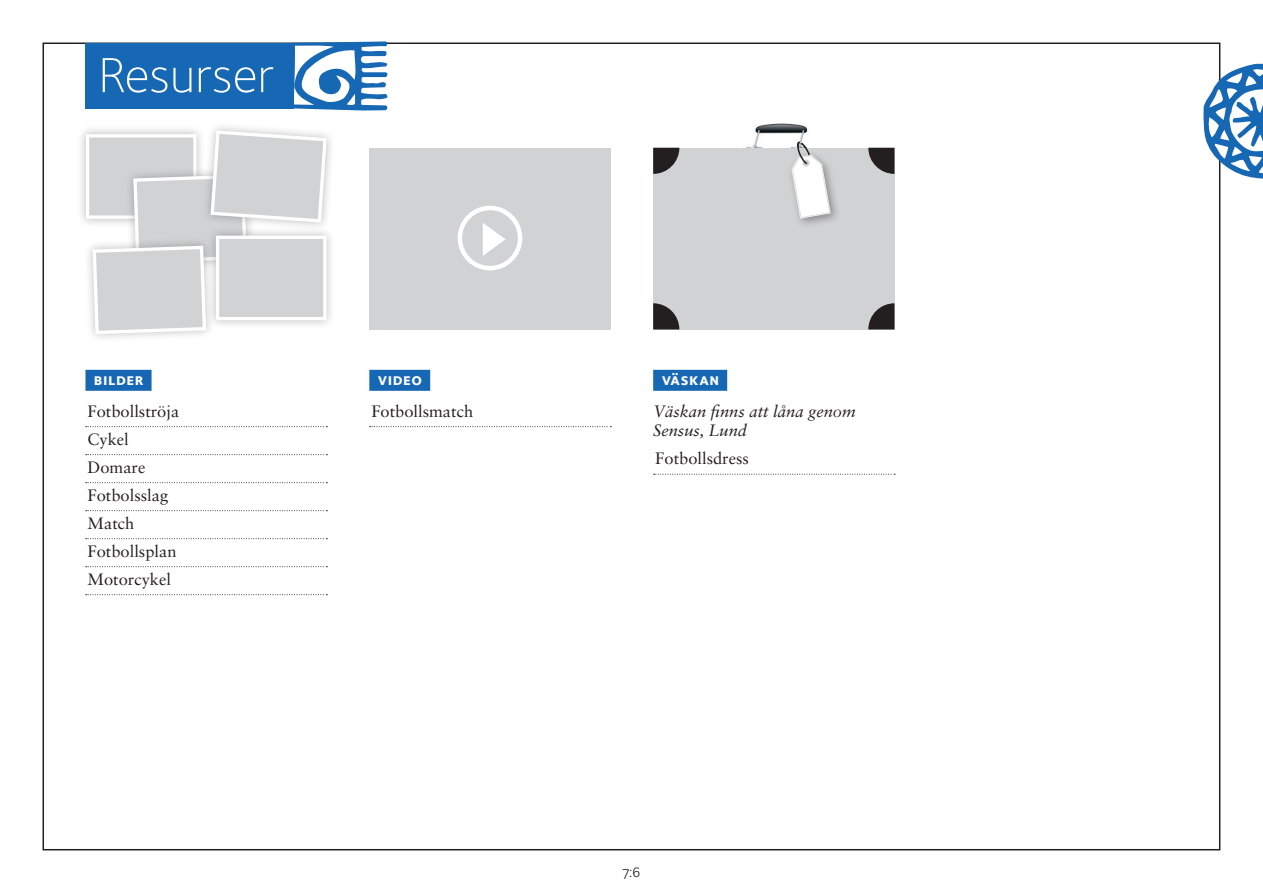
<style>
.page{position:relative;width:1263px;height:893px;background:#fff}
.page>*{position:absolute;margin:0;border:0;box-sizing:border-box;transform-origin:0 0}
.t1{font:51px "Foundry Sterling Light OSF";color:#fff}
.t2{font:16.5px/28px "Sabon Roman Os F";color:#231f20}
.t3{font:16.5px/19.5px "Sabon Italic Os F";color:#231f20}
.t4{font:16.5px "Foundry Sterling Bold Expert";letter-spacing:.03em;color:#fff}
.t5{font:15px "Foundry Sterling Book OSF";color:#231f20}
</style>
<div class="page">
<div style="left:85px;top:43px;width:209px;height:65px;background:#1768b4"></div>
<svg style="left:290px;top:41px;width:97px;height:70px"></svg>
<svg style="left:1203px;top:64px;width:60px;height:115px"></svg>
<div style="left:369px;top:370px;width:61px;height:21px;background:#1768b4"></div>
<svg style="left:370px;top:426px;width:241px;height:1px"></svg>
<div style="left:653px;top:370px;width:74px;height:21px;background:#1768b4"></div>
<svg style="left:653px;top:474px;width:242px;height:1px"></svg>
<div style="left:369px;top:148px;width:242px;height:181px;background:#d1d2d4"></div>
<div style="left:77px;top:125px;width:128px;height:103px;background:#231f20;opacity:.3"></div>
<div style="left:86px;top:134px;width:111px;height:85px;background:#d1d2d4;border:3px solid #fff"></div>
<div style="left:201px;top:121px;width:134px;height:111px;background:#fff"></div>
<div style="left:207px;top:227px;width:128px;height:102px;background:#f8f8f8"></div>
<div style="left:85px;top:370px;width:67px;height:21px;background:#1768b4"></div>
<svg style="left:86px;top:426px;width:241px;height:1px"></svg>
<svg style="left:86px;top:454px;width:241px;height:1px"></svg>
<svg style="left:86px;top:482px;width:241px;height:1px"></svg>
<svg style="left:86px;top:510px;width:241px;height:1px"></svg>
<svg style="left:86px;top:538px;width:241px;height:1px"></svg>
<svg style="left:86px;top:566px;width:241px;height:1px"></svg>
<svg style="left:86px;top:594px;width:241px;height:1px"></svg>
<svg style="left:91px;top:129px;width:238px;height:207px"></svg>
<div style="left:458px;top:206px;width:64px;height:64px;border:4px solid #fff;border-radius:50%"></div>
<svg style="left:482px;top:223px;width:24px;height:33px"></svg>
<img style="left:746px;top:123px;width:62px;height:25px">
<div style="left:653px;top:148px;width:241px;height:181px;background:#d1d2d4"></div>
<svg style="left:653px;top:148px;width:26px;height:26px"></svg>
<div style="left:787px;top:150px;width:54px;height:79px;background:#231f20;opacity:.4"></div>
<svg style="left:868px;top:148px;width:26px;height:26px"></svg>
<svg style="left:653px;top:303px;width:26px;height:26px"></svg>
<svg style="left:868px;top:303px;width:26px;height:26px"></svg>
<svg style="left:791px;top:141px;width:40px;height:78px"></svg>
<h1 class="t1" style="left:98px;top:39px;width:178px">Resurser</h1>
<p class="t4" style="left:94px;top:367px;width:51px">bilder</p>
<p class="t2" style="left:88px;top:397px;width:93px">Fotbollströja<br>Cykel<br>Domare<br>Fotbolsslag<br>Match<br>Fotbollsplan<br>Motorcykel</p>
<p class="t4" style="left:378px;top:367px;width:46px">video</p>
<p class="t2" style="left:371px;top:397px;width:103px">Fotbollsmatch</p>
<p class="t4" style="left:662px;top:367px;width:59px">väskan</p>
<p class="t3" style="left:653px;top:401px;width:204px">Väskan finns att låna genom<br>Sensus, Lund</p>
<p class="t2" style="left:655px;top:444px;width:95px">Fotbollsdress</p>
<p class="t5" style="left:623px;top:862px;width:19px">7:6</p>
</div>
